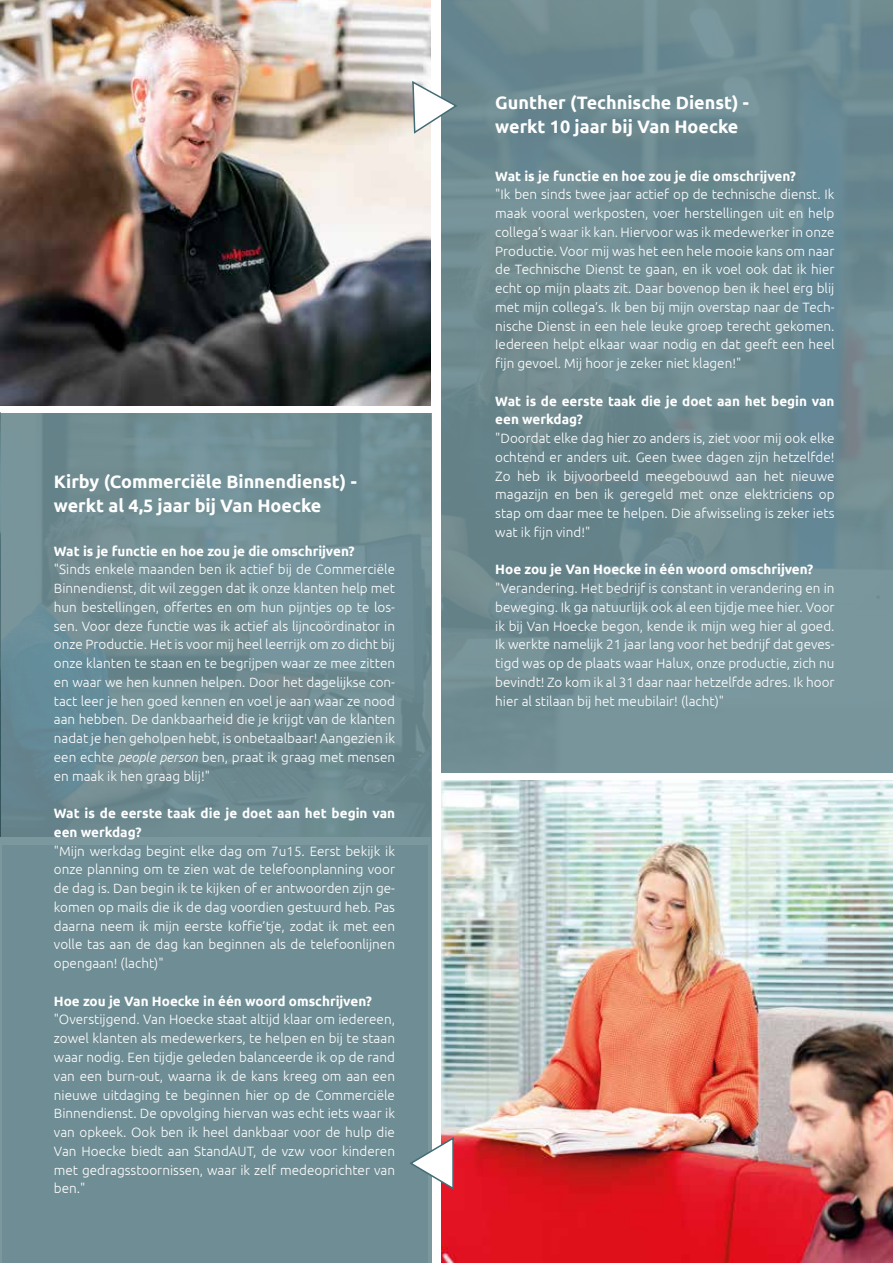
<style>
.page{position:relative;width:893px;height:1263px;background:#fff}
.page>*{position:absolute;margin:0;border:0;box-sizing:border-box;transform-origin:0 0}
.t1{font:700 18px/24px "Ubuntu";color:#fff}
.t2{font:300 13.5px/18.8px "Ubuntu";color:#fff;text-align:justify}
.t3{font:700 13.5px/18.8px "Ubuntu";color:#fff}
.s1{font-style:italic}
</style>
<div class="page">
<img style="left:0;top:0;width:431px;height:406px">
<img style="left:441px;top:781px;width:452px;height:482px">
<div style="left:441px;top:0;width:452px;height:773px;background:#708c93"></div>
<div style="left:0;top:413px;width:431px;height:850px;background:#6f8d94"></div>
<svg style="left:410px;top:1135px;width:44px;height:56px"></svg>
<svg style="left:411px;top:80px;width:47px;height:55px"></svg>
<h1 class="t1" style="left:54px;top:469px;width:304px">Kirby (Commerciële Binnendienst) - werkt al 4,5 jaar bij Van Hoecke</h1>
<p class="t3" style="left:54px;top:541px;width:302px">Wat is je functie en hoe zou je die omschrijven?</p>
<p class="t2" style="left:54px;top:560px;width:343px">"Sinds enkele maanden ben ik actief bij de Commerciële Binnendienst, dit wil zeggen dat ik onze klanten help met hun bestellingen, offertes en om hun pijntjes op te los&shy;sen. Voor deze functie was ik actief als lijncoördinator in onze Productie. Het is voor mij heel leerrijk om zo dicht bij onze klanten te staan en te begrijpen waar ze mee zitten en waar we hen kunnen helpen. Door het dagelijkse con&shy;tact leer je hen goed kennen en voel je aan waar ze nood aan hebben. De dankbaarheid die je krijgt van de klanten nadat je hen geholpen hebt, is onbetaalbaar! Aangezien ik een echte <span class="s1">people person</span> ben, praat ik graag met mensen en maak ik hen graag blij!"</p>
<p class="t3" style="left:54px;top:804px;width:343px">Wat is de eerste taak die je doet aan het begin van een werkdag?</p>
<p class="t2" style="left:54px;top:841px;width:343px">"Mijn werkdag begint elke dag om 7u15. Eerst bekijk ik onze planning om te zien wat de telefoonplanning voor de dag is. Dan begin ik te kijken of er antwoorden zijn ge&shy;komen op mails die ik de dag voordien gestuurd heb. Pas daarna neem ik mijn eerste koffie’tje, zodat ik met een volle tas aan de dag kan beginnen als de telefoonlijnen opengaan! (lacht)"</p>
<p class="t3" style="left:54px;top:991px;width:320px">Hoe zou je Van Hoecke in één woord omschrijven?</p>
<p class="t2" style="left:54px;top:1010px;width:343px">"Overstijgend. Van Hoecke staat altijd klaar om iedereen, zowel klanten als medewerkers, te helpen en bij te staan waar nodig. Een tijdje geleden balanceerde ik op de rand van een burn-out, waarna ik de kans kreeg om aan een nieuwe uitdaging te beginnen hier op de Commerciële Binnendienst. De opvolging hiervan was echt iets waar ik van opkeek. Ook ben ik heel dankbaar voor de hulp die Van Hoecke biedt aan StandAUT, de vzw voor kinderen met gedragsstoornissen, waar ik zelf medeoprichter van ben."</p>
<h1 class="t1" style="left:495px;top:90px;width:255px">Gunther (Technische Dienst) - werkt 10 jaar bij Van Hoecke</h1>
<p class="t3" style="left:495px;top:166px;width:302px">Wat is je functie en hoe zou je die omschrijven?</p>
<p class="t2" style="left:495px;top:185px;width:341px">"Ik ben sinds twee jaar actief op de technische dienst. Ik maak vooral werkposten, voer herstellingen uit en help collega’s waar ik kan. Hiervoor was ik medewerker in onze Productie. Voor mij was het een hele mooie kans om naar de Technische Dienst te gaan, en ik voel ook dat ik hier echt op mijn plaats zit. Daar bovenop ben ik heel erg blij met mijn collega’s. Ik ben bij mijn overstap naar de Tech&shy;nische Dienst in een hele leuke groep terecht gekomen.<br>Iedereen helpt elkaar waar nodig en dat geeft een heel fijn gevoel. Mij hoor je zeker niet klagen!"</p>
<p class="t3" style="left:495px;top:391px;width:341px">Wat is de eerste taak die je doet aan het begin van een werkdag?</p>
<p class="t2" style="left:495px;top:429px;width:341px">"Doordat elke dag hier zo anders is, ziet voor mij ook elke ochtend er anders uit. Geen twee dagen zijn hetzelfde!<br>Zo heb ik bijvoorbeeld meegebouwd aan het nieuwe magazijn en ben ik geregeld met onze elektriciens op stap om daar mee te helpen. Die afwisseling is zeker iets wat ik fijn vind!"</p>
<p class="t3" style="left:495px;top:560px;width:320px">Hoe zou je Van Hoecke in één woord omschrijven?</p>
<p class="t2" style="left:495px;top:579px;width:341px">"Verandering. Het bedrijf is constant in verandering en in beweging. Ik ga natuurlijk ook al een tijdje mee hier. Voor ik bij Van Hoecke begon, kende ik mijn weg hier al goed.<br>Ik werkte namelijk 21 jaar lang voor het bedrijf dat geves&shy;tigd was op de plaats waar Halux, onze productie, zich nu bevindt! Zo kom ik al 31 daar naar hetzelfde adres. Ik hoor hier al stilaan bij het meubilair! (lacht)"</p>
</div>
